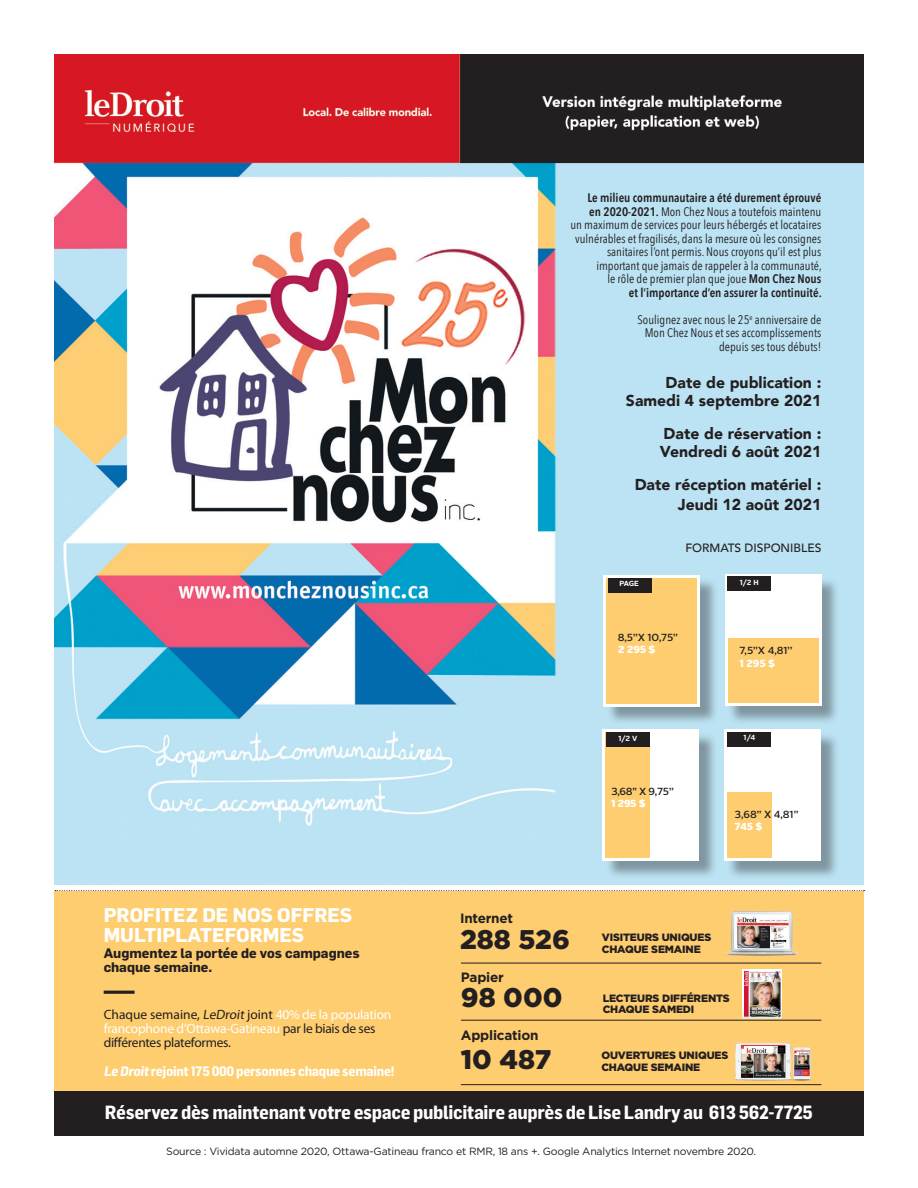
<style>
.page{position:relative;width:918px;height:1188px;background:#fff}
.page>*{position:absolute;margin:0;border:0;box-sizing:border-box;transform-origin:0 0}
.t1{font:900 27px "Gotham";color:#231f20}
.t2{font:700 19.5px "Flama";color:#fff}
.NOM_PAGE{font:700 18.75px "Flama Semicondensed";letter-spacing:-.02em;color:#fff}
.t3{font:900 15.75px/18px "Avenir";color:#231f20;text-align:right}
.t4{font:13.5px "Myriad Pro";letter-spacing:-.015em;color:#231f20}
.t5{font:700 13.5px/13.5px "Flama";color:#231f20}
.t6{font:13.5px "Myriad Pro";letter-spacing:-.015em;color:#fff}
.t7{font:700 13.5px "Flama Semicondensed";letter-spacing:-.02em;color:#fff}
.t8{font:700 13.5px "Gotham";letter-spacing:-.015em;color:#231f20}
.t9{font:12.3px/13.5px "Avenir Next Condensed";color:#231f20;text-align:right}
.t10{font:500 12px "Avenir";color:#231f20}
.t11{font:900 10.65px "Gotham";letter-spacing:-.015em;color:#231f20}
.t12{font:10.5px "Gotham";letter-spacing:-.02em;color:#231f20}
.t13{font:500 10.35px "Alright Sans";letter-spacing:-.01em;color:#231f20}
.t14{font:900 10.35px "Alright Sans";letter-spacing:-.02em;color:#fff}
.t15{font:700 7.35px "Alright Sans";color:#fff}
.s1{font-weight:600}
.s2{color:#fff}
.s3{color:#231f20}
</style>
<div class="page">
<img style="left:54px;top:54px;width:810px;height:831px">
<div style="left:54px;top:891px;width:810px;height:200px;background:#fecd70"></div>
<hr style="left:104px;top:991px;width:31px;height:3px;background:#231f20">
<div style="left:54px;top:1091px;width:810px;height:44px;background:#231f20"></div>
<hr style="left:461px;top:963px;width:360px;height:1px;background:#231f20">
<hr style="left:461px;top:1020px;width:360px;height:1px;background:#231f20">
<hr style="left:461px;top:1084px;width:360px;height:1px;background:#231f20">
<svg style="left:742px;top:969px;width:40px;height:49px"></svg>
<img style="left:744px;top:971px;width:36px;height:45px">
<img style="left:727px;top:911px;width:71px;height:45px">
<img style="left:735px;top:1043px;width:56px;height:38px">
<img style="left:793px;top:1047px;width:17px;height:33px">
<svg style="left:55px;top:890px;width:810px;height:1px"></svg>
<div style="left:727px;top:577px;width:113px;height:148px;background:#231f20;opacity:.4"></div>
<div style="left:725px;top:575px;width:96px;height:131px;background:#fff"></div>
<div style="left:728px;top:638px;width:90px;height:65px;background:#fecd70"></div>
<div style="left:606px;top:577px;width:113px;height:148px;background:#231f20;opacity:.4"></div>
<svg style="left:603px;top:575px;width:97px;height:131px"></svg>
<div style="left:607px;top:578px;width:90px;height:125px;background:#fecd70"></div>
<div style="left:605px;top:732px;width:113px;height:148px;background:#231f20;opacity:.4"></div>
<div style="left:603px;top:730px;width:96px;height:131px;background:#fff"></div>
<div style="left:606px;top:733px;width:44px;height:125px;background:#fecd70"></div>
<div style="left:727px;top:732px;width:112px;height:148px;background:#231f20;opacity:.4"></div>
<div style="left:724px;top:730px;width:97px;height:131px;background:#fff"></div>
<div style="left:727px;top:793px;width:45px;height:65px;background:#fecd70"></div>
<div style="left:727px;top:576px;width:44px;height:15px;background:#231f20"></div>
<div style="left:608px;top:578px;width:44px;height:15px;background:#231f20"></div>
<div style="left:606px;top:732px;width:44px;height:15px;background:#231f20"></div>
<div style="left:727px;top:732px;width:44px;height:15px;background:#231f20"></div>
<p class="t9" style="left:570px;top:191px;width:253px"><span class="s1">Le milieu communautaire a été durement éprouvé<br>en 2020-2021.</span> Mon Chez Nous a toutefois maintenu<br>un maximum de services pour leurs hébergés et locataires vulnérables et fragilisés, dans la mesure où les consignes sanitaires l’ont permis. Nous croyons qu’il est plus important que jamais de rappeler à la communauté,<br>le rôle de premier plan que joue <span class="s1">Mon Chez Nous<br>et l’importance d’en assurer la continuité.</span></p>
<p class="t9" style="left:638px;top:312px;width:185px">Soulignez avec nous le 25<sup>e</sup> anniversaire de<br>Mon Chez Nous et ses accomplissements depuis ses tous débuts!</p>
<p class="t3" style="left:626px;top:373px;width:197px">Date de publication :<br>Samedi 4 septembre 2021</p>
<p class="t3" style="left:660px;top:424px;width:163px;text-align:left">Date de réservation :<br>Vendredi 6 août 2021</p>
<p class="t3" style="left:635px;top:474px;width:188px;line-height:20.2px">Date réception matériel :<br>Jeudi 12 août 2021</p>
<p class="t10" style="left:685px;top:537px;width:137px">FORMATS DISPONIBLES</p>
<p class="t15" style="left:619px;top:579px;width:21px">PAGE</p>
<p class="t15" style="left:740px;top:577px;width:20px">1/2 H</p>
<p class="t13" style="left:618px;top:630px;width:62px">8,5’’X 10,75’’</p>
<p class="t14" style="left:618px;top:642px;width:39px">2 295 $</p>
<p class="t13" style="left:739px;top:644px;width:54px">7,5’’X 4,81’’</p>
<p class="t14" style="left:739px;top:656px;width:37px">1 295 $</p>
<p class="t15" style="left:618px;top:733px;width:20px">1/2 V</p>
<p class="t15" style="left:744px;top:733px;width:13px">1/4</p>
<p class="t13" style="left:611px;top:784px;width:64px">3,68’’ X 9,75’’</p>
<p class="t14" style="left:611px;top:796px;width:36px">1 295 $</p>
<p class="t13" style="left:735px;top:807px;width:65px">3,68’’ X 4,81’’</p>
<p class="t14" style="left:735px;top:819px;width:29px">745 $</p>
<p class="t2" style="left:104px;top:901px;width:250px">PROFITEZ DE NOS OFFRES</p>
<p class="t2" style="left:104px;top:921px;width:202px">MULTIPLATEFORMES</p>
<p class="t5" style="left:104px;top:946px;width:258px">Augmentez la portée de vos campagnes chaque semaine.</p>
<p class="t4" style="left:104px;top:1006px;width:289px">Chaque semaine, LeDroit joint <span class="s2">40% de la population</span></p>
<p class="t6" style="left:104px;top:1020px;width:273px">francophone d’Ottawa-Gatineau <span class="s3">par le biais de ses</span></p>
<p class="t4" style="left:104px;top:1034px;width:129px">différentes plateformes.</p>
<p class="t7" style="left:104px;top:1062px;width:292px">Le Droit rejoint 175 000 personnes chaque semaine!</p>
<p class="NOM_PAGE" style="left:105px;top:1100px;width:710px">Réservez dès maintenant votre espace publicitaire auprès de Lise Landry au 613 562-7725</p>
<p class="t8" style="left:460px;top:910px;width:55px">Internet</p>
<p class="t1" style="left:460px;top:924px;width:111px">288 526</p>
<p class="t11" style="left:602px;top:931px;width:111px">VISITEURS UNIQUES</p>
<p class="t11" style="left:602px;top:943px;width:100px">CHAQUE SEMAINE</p>
<p class="t11" style="left:603px;top:992px;width:129px">LECTEURS DIFFÉRENTS</p>
<p class="t11" style="left:603px;top:1003px;width:93px">CHAQUE SAMEDI</p>
<p class="t8" style="left:461px;top:969px;width:44px">Papier</p>
<p class="t1" style="left:461px;top:982px;width:103px">98 000</p>
<p class="t8" style="left:461px;top:1027px;width:79px">Application</p>
<p class="t1" style="left:461px;top:1044px;width:92px">10 487</p>
<p class="t11" style="left:601px;top:1049px;width:129px">OUVERTURES UNIQUES</p>
<p class="t11" style="left:601px;top:1061px;width:100px">CHAQUE SEMAINE</p>
<p class="t12" style="left:166px;top:1146px;width:591px">Source : Vividata automne 2020, Ottawa-Gatineau franco et RMR, 18 ans +. Google Analytics Internet novembre 2020.</p>
</div>
